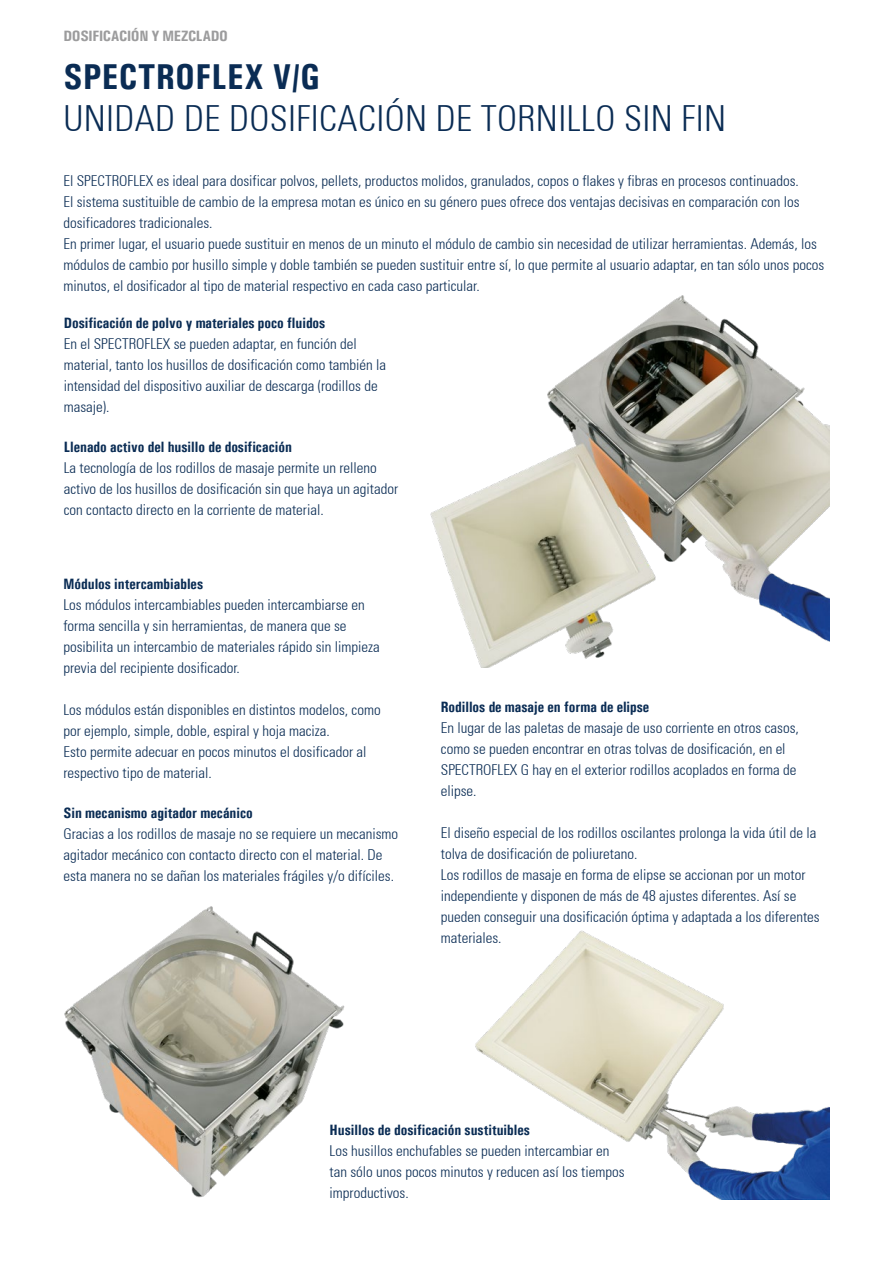
<style>
.page{position:relative;width:893px;height:1263px;background:#fff}
.page>*{position:absolute;margin:0;border:0;box-sizing:border-box;transform-origin:0 0}
.t1{font:300 condensed 36px "Univers";letter-spacing:.01em;color:#0a2c54}
.t2{font:700 36px "Univers Condensed";letter-spacing:.01em;color:#0a2c54}
.t3{font:300 condensed 15px/21px "Univers";color:#0a2c54}
.t4{font:700 15px "Univers Condensed";color:#0a2c54}
.t5{font:700 15px "Univers Condensed";letter-spacing:-.02em;color:#9c9c9d;scale:1.06 1}
</style>
<div class="page">
<img style="left:430px;top:295px;width:399px;height:373px">
<img style="left:477px;top:930px;width:352px;height:269px">
<img style="left:64px;top:906px;width:413px;height:292px">
<p class="t5" style="left:63px;top:27px;width:157px">DOSIFICACIÓN Y MEZCLADO</p>
<h1 class="t2" style="left:63px;top:54px;width:258px">SPECTROFLEX V/G</h1>
<h1 class="t1" style="left:63px;top:96px;width:664px">UNIDAD DE DOSIFICACIÓN DE TORNILLO SIN FIN</h1>
<p class="t3" style="left:63px;top:170px;width:762px">El SPECTROFLEX es ideal para dosificar polvos, pellets, productos molidos, granulados, copos o flakes y fibras en procesos continuados.<br>El sistema sustituible de cambio de la empresa motan es único en su género pues ofrece dos ventajas decisivas en comparación con los dosificadores tradicionales.<br>En primer lugar, el usuario puede sustituir en menos de un minuto el módulo de cambio sin necesidad de utilizar herramientas. Además, los módulos de cambio por husillo simple y doble también se pueden sustituir entre sí, lo que permite al usuario adaptar, en tan sólo unos pocos minutos, el dosificador al tipo de material respectivo en cada caso particular.</p>
<p class="t4" style="left:64px;top:314px;width:263px">Dosificación de polvo y materiales poco fluidos</p>
<p class="t3" style="left:64px;top:333px;width:324px">En el SPECTROFLEX se pueden adaptar, en función del material, tanto los husillos de dosificación como también la intensidad del dispositivo auxiliar de descarga (rodillos de masaje).</p>
<p class="t4" style="left:64px;top:438px;width:230px">Llenado activo del husillo de dosificación</p>
<p class="t3" style="left:64px;top:457px;width:336px">La tecnología de los rodillos de masaje permite un relleno activo de los husillos de dosificación sin que haya un agitador con contacto directo en la corriente de material.</p>
<p class="t4" style="left:63px;top:574px;width:141px">Módulos intercambiables</p>
<p class="t3" style="left:63px;top:594px;width:318px">Los módulos intercambiables pueden intercambiarse en forma sencilla y sin herramientas, de manera que se posibilita un intercambio de materiales rápido sin limpieza previa del recipiente dosificador.</p>
<p class="t3" style="left:63px;top:699px;width:319px">Los módulos están disponibles en distintos modelos, como por ejemplo, simple, doble, espiral y hoja maciza.<br>Esto permite adecuar en pocos minutos el dosificador al respectivo tipo de material.</p>
<p class="t4" style="left:63px;top:803px;width:191px">Sin mecanismo agitador mecánico</p>
<p class="t3" style="left:63px;top:822px;width:336px">Gracias a los rodillos de masaje no se requiere un mecanismo agitador mecánico con contacto directo con el material. De esta manera no se dañan los materiales frágiles y/o difíciles.</p>
<p class="t4" style="left:441px;top:698px;width:210px">Rodillos de masaje en forma de elipse</p>
<p class="t3" style="left:441px;top:717px;width:360px">En lugar de las paletas de masaje de uso corriente en otros casos, como se pueden encontrar en otras tolvas de dosificación, en el SPECTROFLEX G hay en el exterior rodillos acoplados en forma de elipse.</p>
<p class="t3" style="left:441px;top:822px;width:380px">El diseño especial de los rodillos oscilantes prolonga la vida útil de la tolva de dosificación de poliuretano.<br>Los rodillos de masaje en forma de elipse se accionan por un motor independiente y disponen de más de 48 ajustes diferentes. Así se pueden conseguir una dosificación óptima y adaptada a los diferentes materiales.</p>
<p class="t4" style="left:330px;top:1121px;width:202px">Husillos de dosificación sustituibles</p>
<p class="t3" style="left:330px;top:1140px;width:296px">Los husillos enchufables se pueden intercambiar en tan sólo unos pocos minutos y reducen así los tiempos improductivos.</p>
</div>
